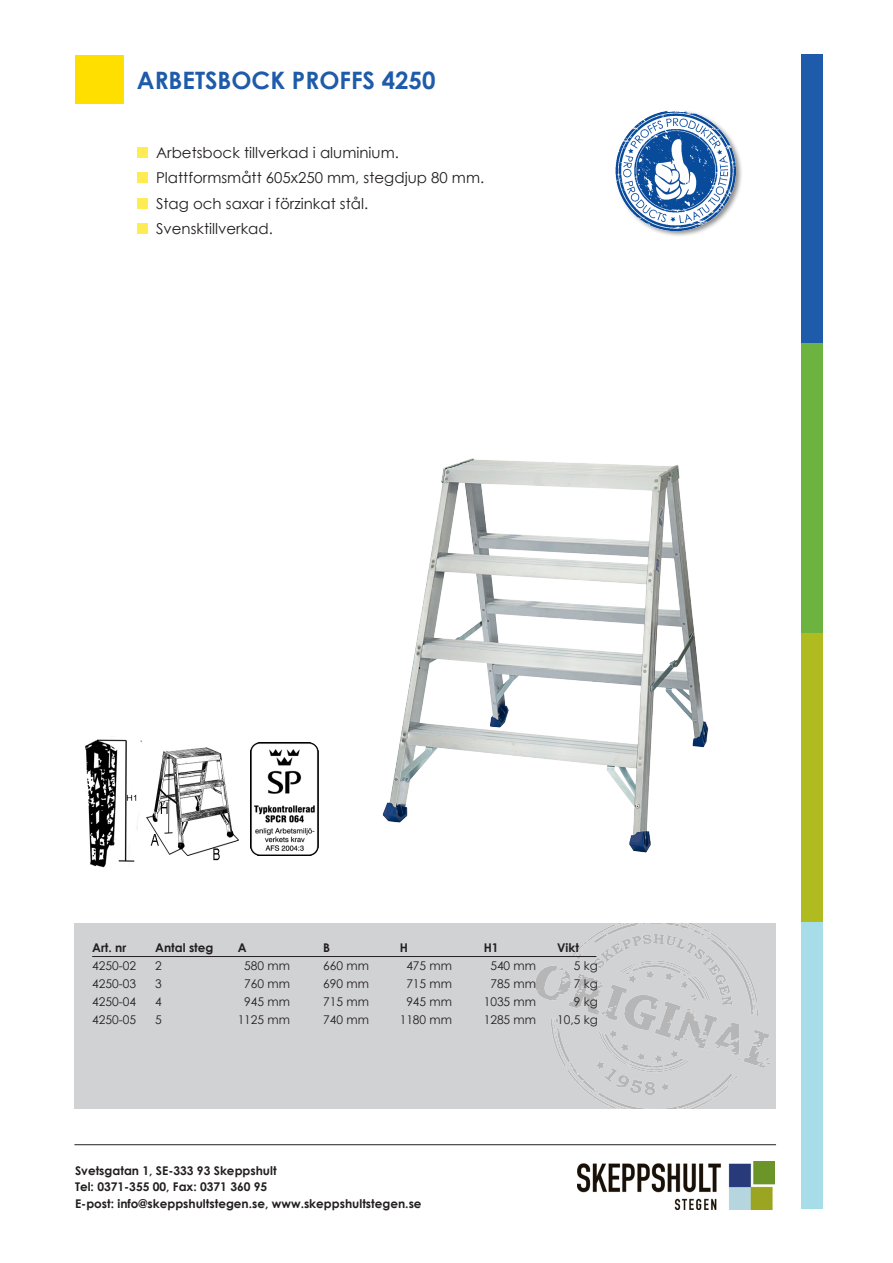
<style>
.page{position:relative;width:893px;height:1263px;background:#fff}
.page>*{position:absolute;margin:0;border:0;box-sizing:border-box;transform-origin:0 0}
.t1{font:700 24px "Century Gothic";color:#1e5baa}
.t2{font:15px "Century Gothic";color:#231f20}
.t3{font:700 12px "Century Gothic";color:#231f20}
.t4{font:12px "Century Gothic";color:#231f20}
</style>
<div class="page">
<div style="left:801px;top:906px;width:22px;height:303px;background:#a7dde9"></div>
<div style="left:801px;top:332px;width:22px;height:317px;background:#6cb43f"></div>
<div style="left:801px;top:54px;width:22px;height:289px;background:#1e5baa"></div>
<div style="left:801px;top:633px;width:22px;height:289px;background:#afbb1f"></div>
<div style="left:137px;top:147px;width:11px;height:11px;background:#ffeb52"></div>
<div style="left:137px;top:172px;width:11px;height:11px;background:#ffeb52"></div>
<div style="left:137px;top:198px;width:11px;height:11px;background:#ffeb52"></div>
<div style="left:137px;top:223px;width:11px;height:11px;background:#ffeb52"></div>
<div style="left:615px;top:109px;width:128px;height:128px;background:#231f20;opacity:.5"></div>
<img style="left:616px;top:111px;width:120px;height:119px">
<img style="left:382px;top:458px;width:327px;height:395px">
<img style="left:251px;top:742px;width:68px;height:114px">
<img style="left:577px;top:1161px;width:197px;height:49px">
<hr style="left:74px;top:1144px;width:702px;height:1px;background:#231f20">
<div style="left:74px;top:923px;width:702px;height:185px;background:#d1d2d4"></div>
<img style="left:536px;top:923px;width:234px;height:185px">
<hr style="left:92px;top:956px;width:504px;height:1px;background:#231f20">
<img style="left:85px;top:739px;width:154px;height:129px">
<div style="left:75px;top:55px;width:49px;height:49px;background:#ffdf00"></div>
<p class="t1" style="left:137px;top:62px;width:300px">ARBETSBOCK PROFFS 4250</p>
<p class="t2" style="left:156px;top:142px;width:244px">Arbetsbock tillverkad i aluminium.</p>
<p class="t2" style="left:156px;top:167px;width:330px">Plattformsmått 605x250 mm, stegdjup 80 mm.</p>
<p class="t2" style="left:156px;top:193px;width:214px">Stag och saxar i förzinkat stål.</p>
<p class="t2" style="left:156px;top:218px;width:118px">Svensktillverkad.</p>
<p class="t3" style="left:92px;top:938px;width:36px">Art. nr</p>
<p class="t3" style="left:155px;top:938px;width:60px">Antal steg</p>
<p class="t3" style="left:238px;top:938px;width:10px">A</p>
<p class="t3" style="left:323px;top:938px;width:8px">B</p>
<p class="t3" style="left:400px;top:938px;width:10px">H</p>
<p class="t3" style="left:484px;top:938px;width:16px">H1</p>
<p class="t3" style="left:557px;top:938px;width:23px">Vikt</p>
<p class="t4" style="left:92px;top:957px;width:45px">4250-02</p>
<p class="t4" style="left:155px;top:957px;width:8px">2</p>
<p class="t4" style="left:244px;top:957px;width:47px">580 mm</p>
<p class="t4" style="left:323px;top:957px;width:47px">660 mm</p>
<p class="t4" style="left:406px;top:957px;width:47px">475 mm</p>
<p class="t4" style="left:490px;top:957px;width:47px">540 mm</p>
<p class="t4" style="left:574px;top:957px;width:26px">5 kg</p>
<p class="t4" style="left:92px;top:975px;width:45px">4250-03</p>
<p class="t4" style="left:155px;top:975px;width:8px">3</p>
<p class="t4" style="left:244px;top:975px;width:47px">760 mm</p>
<p class="t4" style="left:323px;top:975px;width:47px">690 mm</p>
<p class="t4" style="left:406px;top:975px;width:47px">715 mm</p>
<p class="t4" style="left:490px;top:975px;width:47px">785 mm</p>
<p class="t4" style="left:574px;top:975px;width:26px">7 kg</p>
<p class="t4" style="left:92px;top:993px;width:45px">4250-04</p>
<p class="t4" style="left:155px;top:993px;width:8px">4</p>
<p class="t4" style="left:244px;top:993px;width:47px">945 mm</p>
<p class="t4" style="left:323px;top:993px;width:47px">715 mm</p>
<p class="t4" style="left:406px;top:993px;width:47px">945 mm</p>
<p class="t4" style="left:484px;top:993px;width:54px">1035 mm</p>
<p class="t4" style="left:574px;top:993px;width:26px">9 kg</p>
<p class="t4" style="left:92px;top:1011px;width:45px">4250-05</p>
<p class="t4" style="left:155px;top:1011px;width:8px">5</p>
<p class="t4" style="left:238px;top:1011px;width:54px">1125 mm</p>
<p class="t4" style="left:323px;top:1011px;width:47px">740 mm</p>
<p class="t4" style="left:400px;top:1011px;width:54px">1180 mm</p>
<p class="t4" style="left:484px;top:1011px;width:54px">1285 mm</p>
<p class="t4" style="left:557px;top:1011px;width:42px">10,5 kg</p>
<p class="t3" style="left:75px;top:1161px;width:203px">Svetsgatan 1, SE-333 93 Skeppshult</p>
<p class="t3" style="left:75px;top:1178px;width:194px">Tel: 0371-355 00, Fax: 0371 360 95</p>
<p class="t3" style="left:75px;top:1194px;width:348px">E-post: info@skeppshultstegen.se, www.skeppshultstegen.se</p>
</div>
